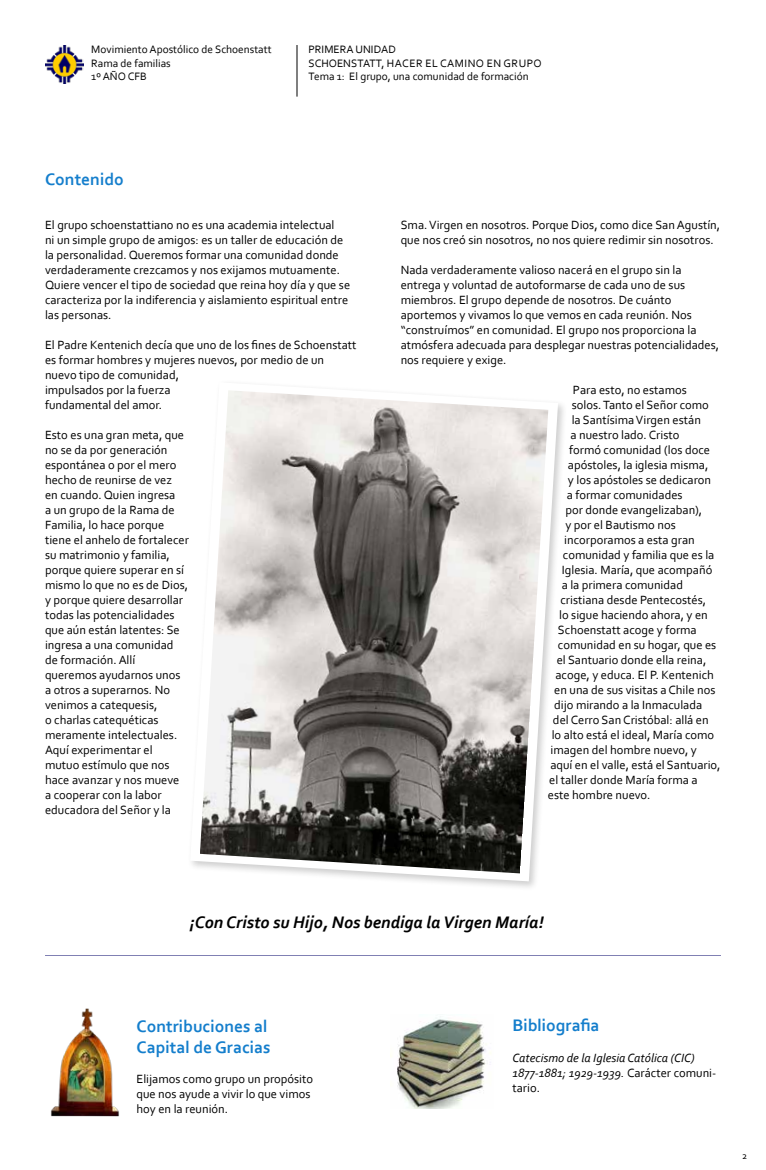
<style>
.page{position:relative;width:766px;height:1170px;background:#fff}
.page>*{position:absolute;margin:0;border:0;box-sizing:border-box;transform-origin:0 0}
.t1{font:700 17.5px/21px "Corbel";color:#147ecc}
.t2{font:italic 700 17.5px "Corbel";color:#000}
.t3{font:12.5px/15px "Corbel";color:#000}
.t4{font:italic 12.5px/15px "Corbel";color:#000}
.t5{font:11.25px/13.5px "Corbel";color:#000}
.t6{font:10px "Corbel";color:#000}
.s1{font-style:normal}
</style>
<div class="page">
<img style="left:50px;top:1008px;width:69px;height:109px">
<hr style="left:45px;top:955px;width:675px;height:1px;background:#8080b3">
<img style="left:390px;top:1016px;width:101px;height:92px">
<div style="left:187px;top:379px;width:381px;height:512px;background:#000;opacity:.2"></div>
<svg style="left:190px;top:382px;width:368px;height:499px"></svg>
<img style="left:200px;top:390px;width:348px;height:483px">
<img style="left:45px;top:45px;width:38px;height:38px">
<hr style="left:297px;top:45px;width:1px;height:52px;background:#000">
<p class="t5" style="left:91px;top:43px;width:182px">Movimiento Apostólico de Schoenstatt<br>Rama de familias<br>1º AÑO CFB</p>
<p class="t5" style="left:308px;top:43px;width:89px">PRIMERA UNIDAD<br>SCHOENSTATT, hacer</p>
<p class="t5" style="left:308px;top:56px;width:222px;text-indent:178px">en grupo<br>Tema 1: El grupo, una comunidad de formación</p>
<p class="t5" style="left:425px;top:56px;width:23px">el camino</p>
<h1 class="t1" style="left:45px;top:168px;width:80px">Contenido</h1>
<p class="t3" style="left:45px;top:217px;width:306px">El grupo schoenstattiano no es una academia intelectual<br>ni un simple grupo de amigos: es un taller de educación de la personalidad. Queremos formar una comunidad donde verdaderamente crezcamos y nos exijamos mutuamente.<br>Quiere vencer el tipo de sociedad que reina hoy día y que se caracteriza por la indiferencia y aislamiento espiritual entre las personas.</p>
<p class="t3" style="left:45px;top:337px;width:313px">El Padre Kentenich decía que uno de los fines de Schoenstatt es formar hombres y mujeres nuevos, por medio de un nuevo tipo de comunidad,<br>impulsados por la fuerza<br>fundamental del amor.</p>
<p class="t3" style="left:45px;top:427px;width:145px">Esto es una gran meta, que no se da por generación espontánea o por el mero hecho de reunirse de vez<br>en cuando. Quien ingresa<br>a un grupo de la Rama de<br>Familia, lo hace porque tiene el anhelo de fortalecer su matrimonio y familia, porque quiere superar en sí mismo lo que no es de Dios, y porque quiere desarrollar todas las potencialidades que aún están latentes: Se ingresa a una comunidad de formación. Allí queremos ayudarnos unos a otros a superarnos. No venimos a catequesis,<br>o charlas catequéticas meramente intelectuales.<br>Aquí experimentar el mutuo estímulo que nos hace avanzar y nos mueve<br>a cooperar con la labor educadora del Señor y la</p>
<p class="t3" style="left:400px;top:217px;width:321px">Sma. Virgen en nosotros. Porque Dios, como dice San Agustín, que nos creó sin nosotros, no nos quiere redimir sin nosotros.</p>
<p class="t3" style="left:400px;top:262px;width:320px">Nada verdaderamente valioso nacerá en el grupo sin la entrega y voluntad de autoformarse de cada uno de sus miembros. El grupo depende de nosotros. De cuánto aportemos y vivamos lo que vemos en cada reunión. Nos “construímos” en comunidad. El grupo nos proporciona la atmósfera adecuada para desplegar nuestras potencialidades, nos requiere y exige.</p>
<p class="t3" style="left:572px;top:382px;width:115px">Para esto, no estamos</p>
<p class="t3" style="left:571px;top:397px;width:139px">solos. Tanto el Señor como</p>
<p class="t3" style="left:571px;top:412px;width:131px">la Santísima Virgen están</p>
<p class="t3" style="left:570px;top:427px;width:110px">a nuestro lado. Cristo</p>
<p class="t3" style="left:569px;top:442px;width:142px">formó comunidad (los doce</p>
<p class="t3" style="left:568px;top:457px;width:142px">apóstoles, la iglesia misma,</p>
<p class="t3" style="left:568px;top:472px;width:145px">y los apóstoles se dedicaron</p>
<p class="t3" style="left:566px;top:487px;width:117px">a formar comunidades</p>
<p class="t3" style="left:565px;top:502px;width:138px">por donde evangelizaban),</p>
<p class="t3" style="left:565px;top:517px;width:112px">y por el Bautismo nos</p>
<p class="t3" style="left:564px;top:532px;width:132px">incorporamos a esta gran</p>
<p class="t3" style="left:563px;top:547px;width:153px">comunidad y familia que es la</p>
<p class="t3" style="left:561px;top:562px;width:152px">Iglesia. María, que acompañó</p>
<p class="t3" style="left:561px;top:577px;width:123px">a la primera comunidad</p>
<p class="t3" style="left:560px;top:592px;width:147px">cristiana desde Pentecostés,</p>
<p class="t3" style="left:559px;top:607px;width:150px">lo sigue haciendo ahora, y en</p>
<p class="t3" style="left:558px;top:622px;width:140px">Schoenstatt acoge y forma</p>
<p class="t3" style="left:558px;top:637px;width:160px">comunidad en su hogar, que es</p>
<p class="t3" style="left:556px;top:652px;width:151px">el Santuario donde ella reina,</p>
<p class="t3" style="left:555px;top:667px;width:160px">acoge, y educa. El P. Kentenich</p>
<p class="t3" style="left:554px;top:682px;width:163px">en una de sus visitas a Chile nos</p>
<p class="t3" style="left:554px;top:697px;width:149px">dijo mirando a la Inmaculada</p>
<p class="t3" style="left:553px;top:712px;width:157px">del Cerro San Cristóbal: allá en</p>
<p class="t3" style="left:551px;top:727px;width:164px">lo alto está el ideal, María como</p>
<p class="t3" style="left:550px;top:742px;width:148px">imagen del hombre nuevo, y</p>
<p class="t3" style="left:550px;top:757px;width:172px">aquí en el valle, está el Santuario,</p>
<p class="t3" style="left:549px;top:772px;width:150px">el taller donde María forma a</p>
<p class="t3" style="left:548px;top:787px;width:104px">este hombre nuevo.</p>
<h1 class="t2" style="left:190px;top:911px;width:355px">¡Con Cristo su Hijo, Nos bendiga la Virgen María!</h1>
<h1 class="t1" style="left:136px;top:1014px;width:135px">Contribuciones al<br>Capital de Gracias</h1>
<p class="t3" style="left:136px;top:1070px;width:178px">Elijamos como grupo un propósito que nos ayude a vivir lo que vimos hoy en la reunión.</p>
<h1 class="t1" style="left:512px;top:1013px;width:89px">Bibliografia</h1>
<p class="t4" style="left:512px;top:1050px;width:205px">Catecismo de la Iglesia Católica (CIC)<br>1877-1881; 1929-1939. <span class="s1">Carácter comuni&shy;tario.</span></p>
<p class="t6" style="left:741px;top:1149px;width:7px">2</p>
</div>
